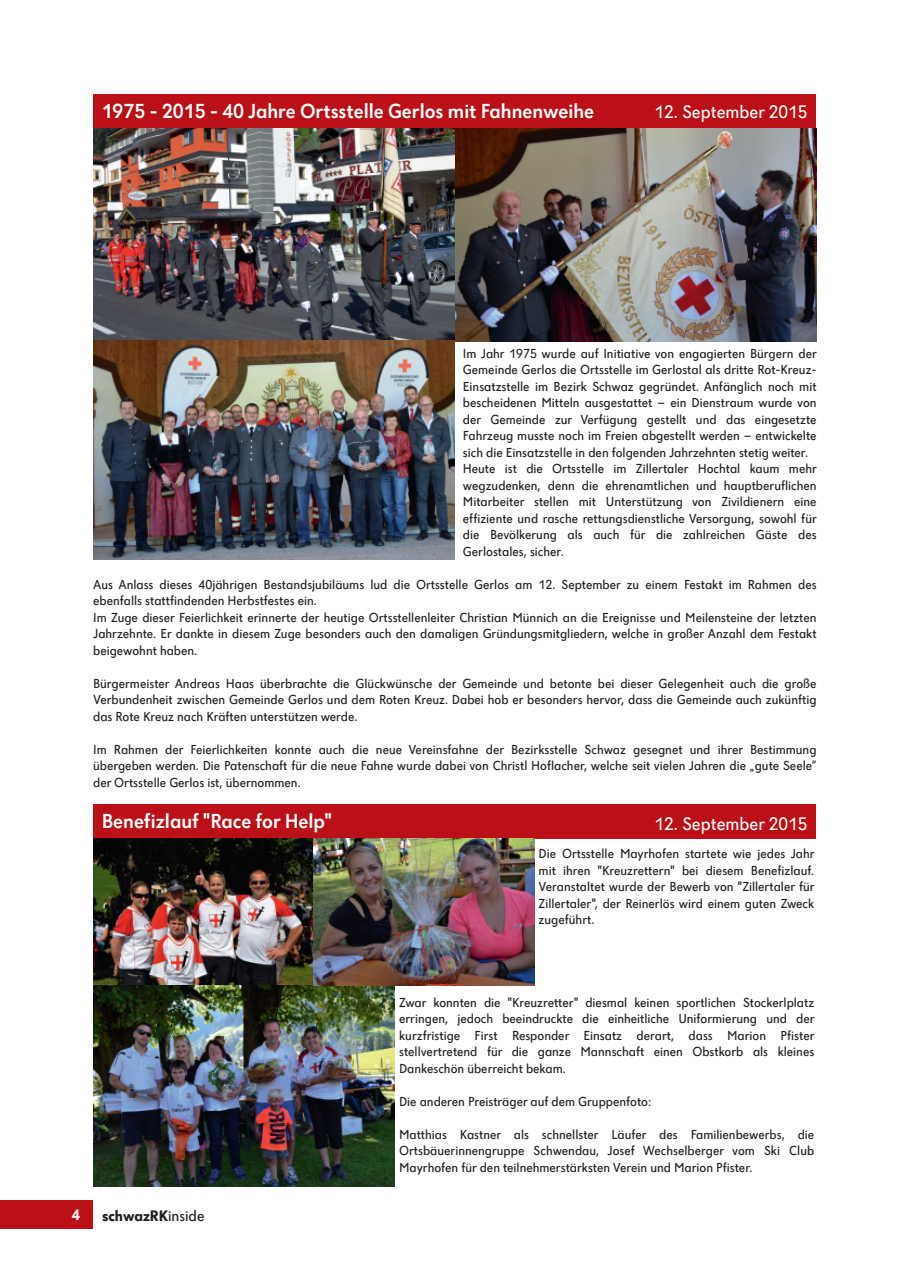
<style>
.page{position:relative;width:910px;height:1280px;background:#fff}
.page>*{position:absolute;margin:0;border:0;box-sizing:border-box;transform-origin:0 0}
.t1{font:500 21px "Dunant";color:#fff}
.t2{font:18.75px "Dunant";color:#fff}
.t3{font:700 15.75px "Dunant";color:#231f20}
.t4{font:700 15.75px "Dunant";color:#fff}
.t5{font:13.5px/16.5px "Dunant";color:#231f20;text-align:justify}
.s1{font-weight:400}
</style>
<div class="page">
<div style="left:0;top:1201px;width:93px;height:28px;background:#bb1018"></div>
<div style="left:93px;top:804px;width:723px;height:35px;background:#bb1018"></div>
<img style="left:93px;top:839px;width:441px;height:146px">
<img style="left:93px;top:986px;width:301px;height:200px">
<div style="left:93px;top:94px;width:723px;height:34px;background:#bb1018"></div>
<img style="left:93px;top:128px;width:723px;height:213px">
<img style="left:93px;top:340px;width:362px;height:220px">
<h1 class="t1" style="left:102px;top:102px;width:494px">1975 - 2015 - 40 Jahre Ortsstelle Gerlos mit Fahnenweihe</h1>
<h2 class="t2" style="left:655px;top:104px;width:154px">12. September 2015</h2>
<p class="t5" style="left:463px;top:346px;width:355px;text-align:left">Im Jahr 1975 wurde auf Initiative von engagierten Bürgern der Gemeinde Gerlos die Ortsstelle im Gerlostal als dritte Rot-Kreuz-Einsatzstelle im Bezirk Schwaz gegründet. Anfänglich noch mit bescheidenen Mitteln ausgestattet – ein Dienstraum wurde von der Gemeinde zur Verfügung gestellt und das eingesetzte Fahrzeug musste noch im Freien abgestellt werden – entwickelte sich die Einsatzstelle in den folgenden Jahrzehnten stetig weiter.<br>Heute ist die Ortsstelle im Zillertaler Hochtal kaum mehr wegzudenken, denn die ehrenamtlichen und hauptberuflichen Mitarbeiter stellen mit Unterstützung von Zivildienern eine effiziente und rasche rettungsdienstliche Versorgung, sowohl für die Bevölkerung als auch für die zahlreichen Gäste des Gerlostales, sicher.</p>
<p class="t5" style="left:93px;top:577px;width:725px;text-align:left">Aus Anlass dieses 40jährigen Bestandsjubiläums lud die Ortsstelle Gerlos am 12. September zu einem Festakt im Rahmen des ebenfalls stattfindenden Herbstfestes ein.<br>Im Zuge dieser Feierlichkeit erinnerte der heutige Ortsstellenleiter Christian Münnich an die Ereignisse und Meilensteine der letzten Jahrzehnte. Er dankte in diesem Zuge besonders auch den damaligen Gründungsmitgliedern, welche in großer Anzahl dem Festakt beigewohnt haben.</p>
<p class="t5" style="left:93px;top:676px;width:725px">Bürgermeister Andreas Haas überbrachte die Glückwünsche der Gemeinde und betonte bei dieser Gelegenheit auch die große Verbundenheit zwischen Gemeinde Gerlos und dem Roten Kreuz. Dabei hob er besonders hervor, dass die Gemeinde auch zukünftig das Rote Kreuz nach Kräften unterstützen werde.</p>
<p class="t5" style="left:93px;top:742px;width:725px">Im Rahmen der Feierlichkeiten konnte auch die neue Vereinsfahne der Bezirksstelle Schwaz gesegnet und ihrer Bestimmung übergeben werden. Die Patenschaft für die neue Fahne wurde dabei von Christl Hoflacher, welche seit vielen Jahren die „gute Seele“ der Ortsstelle Gerlos ist, übernommen.</p>
<h1 class="t1" style="left:102px;top:812px;width:232px">Benefizlauf "Race for Help"</h1>
<h2 class="t2" style="left:655px;top:816px;width:154px">12. September 2015</h2>
<p class="t5" style="left:539px;top:847px;width:277px">Die Ortsstelle Mayrhofen startete wie jedes Jahr mit ihren "Kreuzrettern" bei diesem Benefizlauf.<br>Veranstaltet wurde der Bewerb von "Zillertaler für Zillertaler", der Reinerlös wird einem guten Zweck zugeführt.</p>
<p class="t4" style="left:72px;top:1208px;width:10px">4</p>
<p class="t3" style="left:102px;top:1209px;width:104px">schwazRK<span class="s1">inside</span></p>
<p class="t5" style="left:399px;top:995px;width:417px">Zwar konnten die "Kreuzretter" diesmal keinen sportlichen Stockerlplatz erringen, jedoch beeindruckte die einheitliche Uniformierung und der kurzfristige First Responder Einsatz derart, dass Marion Pfister stellvertretend für die ganze Mannschaft einen Obstkorb als kleines Dankeschön überreicht bekam.</p>
<p class="t5" style="left:399px;top:1094px;width:254px">Die anderen Preisträger auf dem Gruppenfoto:</p>
<p class="t5" style="left:399px;top:1127px;width:417px">Matthias Kastner als schnellster Läufer des Familienbewerbs, die Ortsbäuerinnengruppe Schwendau, Josef Wechselberger vom Ski Club Mayrhofen für den teilnehmerstärksten Verein und Marion Pfister.</p>
</div>
